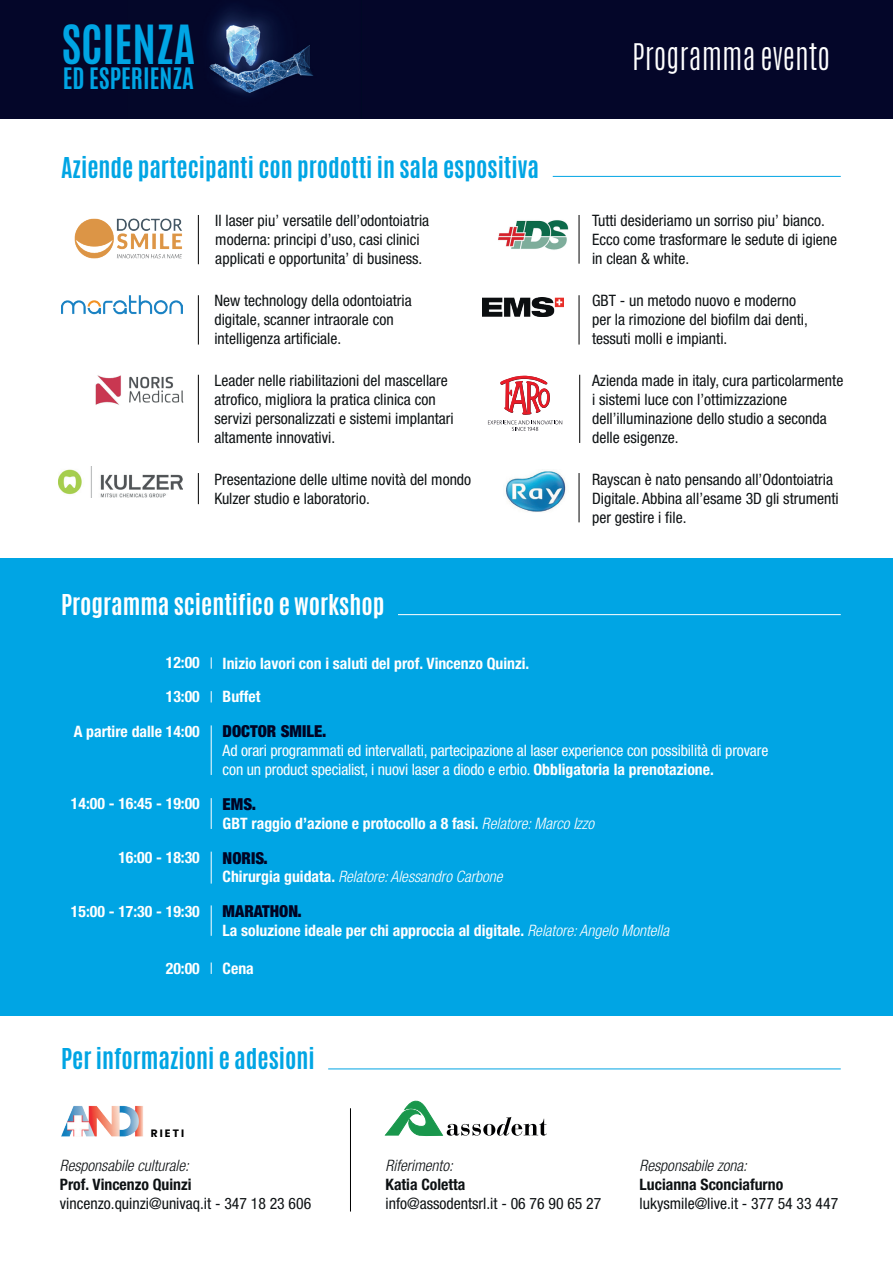
<style>
.page{position:relative;width:893px;height:1263px;background:#fff}
.page>*{position:absolute;margin:0;border:0;box-sizing:border-box;transform-origin:0 0}
.t1{font:700 45px "Antonio";color:#00a5e4}
.t2{font:300 30.6px "Antonio";color:#fff}
.t3{font:700 24.75px "Antonio";color:#00a5e4}
.t4{font:700 24px "Antonio";color:#00a5e4}
.t5{font:700 24px "Antonio";color:#fff}
.t6{font:900 condensed 16.5px "Helvetica Neue LT Std";color:#000424}
.t7{font:condensed 15.75px/18.9px "Helvetica Neue LT Pro";color:#0e1214}
.t8{font:700 condensed 15.75px/33.9px "Helvetica Neue LT Std";color:#fff}
.t9{font:condensed 15.75px/18.9px "Helvetica Neue LT Pro";letter-spacing:-.01em;color:#fff}
.t10{font:italic 300 condensed 15.75px "Helvetica Neue LT Std";color:#0e1214}
.t11{font:700 condensed 15.75px "Helvetica Neue LT Std";color:#0e1214}
.t12{font:italic 300 condensed 15.75px "Helvetica Neue LT Std";color:#fff}
.t13{font:700 10.65px "Poppins";letter-spacing:.2em;color:#000001}
.s1{font-family:"Helvetica Neue LT Std";font-weight:700}
.s2{font-weight:300;font-style:italic}
.s3{font-weight:700;font-style:normal}
</style>
<div class="page">
<div style="left:0;top:0;width:893px;height:118px;background:#040629"></div>
<div style="left:0;top:558px;width:893px;height:458px;background:#00a5e4"></div>
<svg style="left:211px;top:657px;width:1px;height:12px"></svg>
<hr style="left:211px;top:725px;width:1px;height:50px;background:#fff">
<hr style="left:211px;top:798px;width:1px;height:31px;background:#fff">
<hr style="left:398px;top:614px;width:443px;height:1px;background:#fff">
<hr style="left:328px;top:1068px;width:513px;height:1px;background:#00a5e4">
<svg style="left:385px;top:1100px;width:162px;height:36px"></svg>
<img style="left:61px;top:1105px;width:82px;height:32px">
<img style="left:62px;top:295px;width:121px;height:20px">
<img style="left:95px;top:375px;width:89px;height:30px">
<img style="left:59px;top:466px;width:124px;height:31px">
<img style="left:75px;top:218px;width:107px;height:41px">
<img style="left:482px;top:297px;width:81px;height:19px">
<img style="left:498px;top:220px;width:71px;height:30px">
<svg style="left:488px;top:376px;width:74px;height:55px"></svg>
<hr style="left:198px;top:215px;width:1px;height:49px;background:#000001">
<hr style="left:579px;top:295px;width:1px;height:50px;background:#000001">
<hr style="left:579px;top:473px;width:1px;height:49px;background:#000001">
<hr style="left:198px;top:295px;width:1px;height:50px;background:#000001">
<hr style="left:198px;top:473px;width:1px;height:31px;background:#000001">
<hr style="left:579px;top:375px;width:1px;height:68px;background:#000001">
<hr style="left:198px;top:375px;width:1px;height:68px;background:#000001">
<hr style="left:553px;top:176px;width:288px;height:1px;background:#00a5e4">
<hr style="left:579px;top:215px;width:1px;height:49px;background:#000001">
<img style="left:506px;top:471px;width:60px;height:41px">
<hr style="left:211px;top:852px;width:1px;height:31px;background:#fff">
<hr style="left:211px;top:905px;width:1px;height:31px;background:#fff">
<svg style="left:211px;top:962px;width:1px;height:12px"></svg>
<hr style="left:350px;top:1108px;width:1px;height:103px;background:#000001">
<img style="left:209px;top:7px;width:104px;height:89px">
<h1 class="t1" style="left:61px;top:11px;width:135px">SCIENZA</h1>
<h3 class="t3" style="left:63px;top:60px;width:133px">ED ESPERIENZA</h3>
<h2 class="t2" style="left:632px;top:35px;width:199px">Programma evento</h2>
<h3 class="t4" style="left:61px;top:150px;width:479px">Aziende partecipanti con prodotti in sala espositiva</h3>
<p class="t7" style="left:215px;top:211px;width:215px">Il laser piu’ versatile dell’odontoiatria moderna: principi d’uso, casi clinici applicati e opportunita’ di business.</p>
<p class="t7" style="left:592px;top:211px;width:247px">Tutti desideriamo un sorriso piu’ bianco.<br>Ecco come trasformare le sedute di igiene in clean &amp; white.</p>
<p class="t7" style="left:592px;top:291px;width:217px">GBT - un metodo nuovo e moderno per la rimozione del biofilm dai denti, tessuti molli e impianti.</p>
<p class="t7" style="left:214px;top:291px;width:199px">New technology della odontoiatria digitale, scanner intraorale con intelligenza artificiale.</p>
<p class="t7" style="left:214px;top:371px;width:241px">Leader nelle riabilitazioni del mascellare atrofico, migliora la pratica clinica con servizi personalizzati e sistemi implantari altamente innovativi.</p>
<p class="t7" style="left:592px;top:371px;width:253px">Azienda made in italy, cura particolarmente i sistemi luce con l’ottimizzazione dell’illuminazione dello studio a seconda delle esigenze.</p>
<p class="t7" style="left:214px;top:470px;width:258px">Presentazione delle ultime novità del mondo<br>Kulzer studio e laboratorio.</p>
<h3 class="t5" style="left:61px;top:586px;width:325px">Programma scientifico e workshop</h3>
<p class="t7" style="left:592px;top:470px;width:248px">Rayscan è nato pensando all’Odontoiatria<br>Digitale. Abbina all’esame 3D gli strumenti per gestire i file.</p>
<p class="t8" style="left:166px;top:646px;width:36px">12:00<br>13:00</p>
<p class="t8" style="left:74px;top:714px;width:128px">A partire dalle 14:00</p>
<p class="t8" style="left:71px;top:786px;width:130px">14:00 - 16:45 - 19:00</p>
<p class="t8" style="left:118px;top:840px;width:83px">16:00 - 18:30</p>
<p class="t8" style="left:71px;top:894px;width:130px">15:00 - 17:30 - 19:30</p>
<p class="t8" style="left:166px;top:951px;width:36px">20:00</p>
<p class="t8" style="left:223px;top:646px;width:308px">Inizio lavori con i saluti del prof. Vincenzo Quinzi.<br>Buffet</p>
<p class="t6" style="left:223px;top:721px;width:105px">DOCTOR SMILE.</p>
<p class="t9" style="left:223px;top:741px;width:547px">Ad orari programmati ed intervallati, partecipazione al laser experience con possibilità di provare con un product specialist, i nuovi laser a diodo e erbio. <span class="s1">Obbligatoria la prenotazione.</span></p>
<p class="t6" style="left:223px;top:794px;width:35px">EMS.</p>
<p class="t8" style="left:223px;top:806px;width:373px">GBT raggio d’azione e protocollo a 8 fasi. <span class="s2">Relatore: Marco Izzo</span></p>
<p class="t6" style="left:223px;top:847px;width:47px">NORIS.</p>
<p class="t12" style="left:223px;top:868px;width:281px"><span class="s3">Chirurgia guidata.</span> Relatore: Alessandro Carbone</p>
<p class="t6" style="left:223px;top:901px;width:81px">MARATHON.</p>
<p class="t8" style="left:223px;top:913px;width:448px">La soluzione ideale per chi approccia al digitale. <span class="s2">Relatore: Angelo Montella</span></p>
<p class="t8" style="left:223px;top:951px;width:33px">Cena</p>
<h3 class="t4" style="left:61px;top:1040px;width:255px">Per informazioni e adesioni</h3>
<p class="t13" style="left:151px;top:1127px;width:35px">RIETI</p>
<p class="t10" style="left:60px;top:1156px;width:131px">Responsabile culturale:</p>
<p class="t11" style="left:60px;top:1175px;width:133px">Prof. Vincenzo Quinzi</p>
<p class="t7" style="left:60px;top:1194px;width:253px">vincenzo.quinzi@univaq.it - 347 18 23 606</p>
<p class="t10" style="left:386px;top:1156px;width:69px">Riferimento:</p>
<p class="t11" style="left:386px;top:1175px;width:81px">Katia Coletta</p>
<p class="t7" style="left:386px;top:1194px;width:217px">info@assodentsrl.it - 06 76 90 65 27</p>
<p class="t10" style="left:640px;top:1156px;width:109px">Responsabile zona:</p>
<p class="t11" style="left:640px;top:1175px;width:145px">Lucianna Sconciafurno</p>
<p class="t7" style="left:640px;top:1194px;width:200px">lukysmile@live.it - 377 54 33 447</p>
</div>
